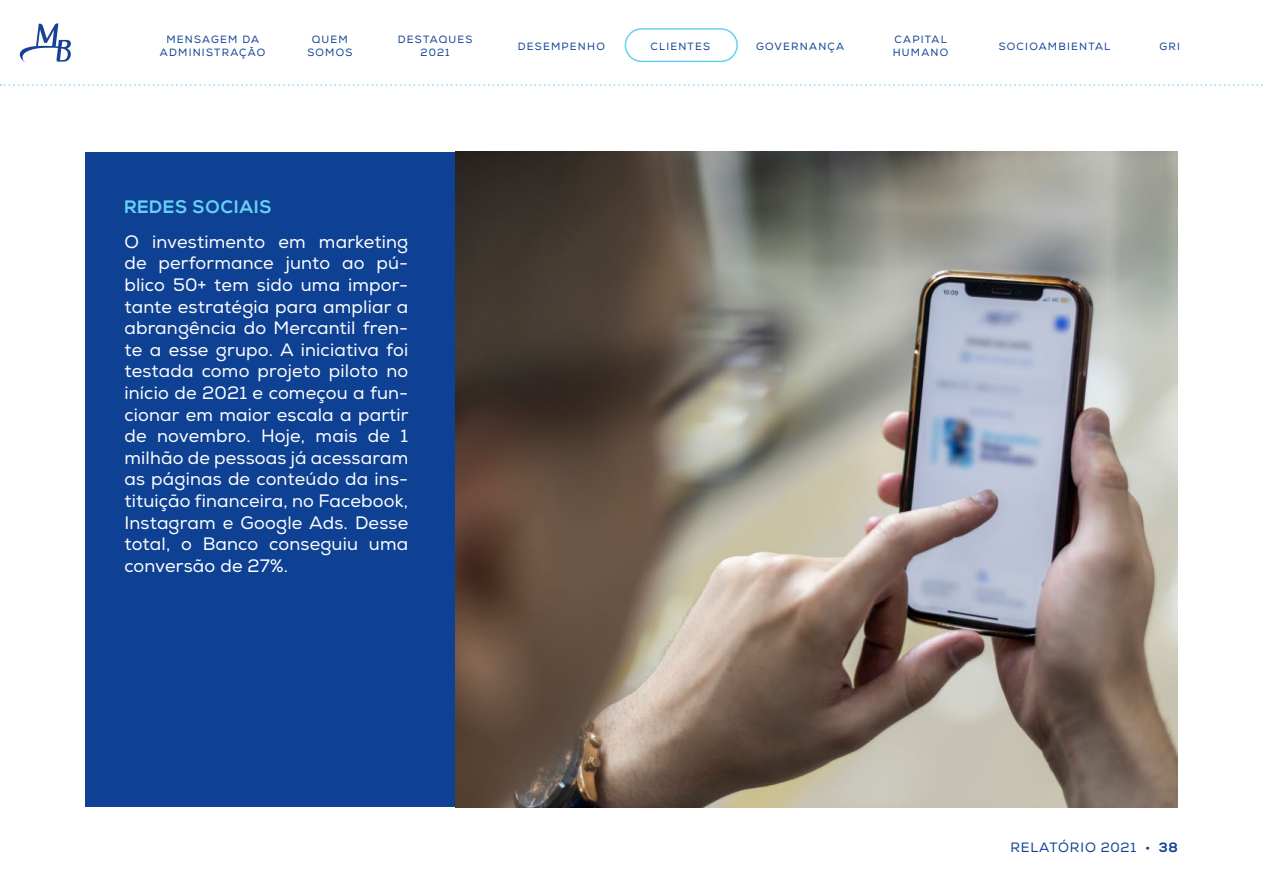
<style>
.page{position:relative;width:1263px;height:893px;background:#fff}
.page>*{position:absolute;margin:0;border:0;box-sizing:border-box;transform-origin:0 0}
.t1{font:18px/21.6px "Nexa";letter-spacing:.01em;color:#fff;text-align:justify}
.t2{font:700 18px "Nexa";letter-spacing:.05em;color:#66d0f5}
.t3{font:13.5px "Nexa";letter-spacing:.065em;color:#0e4194}
.t4{font:10.5px/12.6px "Nexa";letter-spacing:.115em;color:#0e4194;text-align:center}
.s1{font-weight:700}
</style>
<div class="page">
<svg style="left:19px;top:23px;width:52px;height:39px"></svg>
<svg style="left:0;top:84px;width:1263px;height:2px"></svg>
<div style="left:86px;top:152px;width:450px;height:655px;background:#0e4194"></div>
<img style="left:455px;top:152px;width:722px;height:655px">
<div style="left:625px;top:28px;width:113px;height:34px;border:2px solid #66d0f5;border-radius:16px"></div>
<p class="t4" style="left:160px;top:34px;width:107px">MENSAGEM DA<br>ADMINISTRAÇÃO</p>
<p class="t4" style="left:307px;top:34px;width:47px">QUEM<br>SOMOS</p>
<p class="t4" style="left:398px;top:34px;width:76px">DESTAQUES<br>2021</p>
<p class="t4" style="left:518px;top:40px;width:88px">DESEMPENHO</p>
<p class="t4" style="left:650px;top:40px;width:61px">CLIENTES</p>
<p class="t4" style="left:756px;top:40px;width:89px">GOVERNANÇA</p>
<p class="t4" style="left:893px;top:34px;width:57px;text-align:left">CAPITAL<br>HUMANO</p>
<p class="t4" style="left:999px;top:40px;width:113px">SOCIOAMBIENTAL</p>
<p class="t4" style="left:1159px;top:40px;width:22px">GRI</p>
<p class="t2" style="left:124px;top:197px;width:149px">REDES SOCIAIS</p>
<p class="t1" style="left:124px;top:231px;width:286px">O investimento em marketing de performance junto ao pú&shy;blico 50+ tem sido uma impor&shy;tante estratégia para ampliar a abrangência do Mercantil fren&shy;te a esse grupo. A iniciativa foi testada como projeto piloto no início de 2021 e começou a fun&shy;cionar em maior escala a partir de novembro. Hoje, mais de 1 milhão de pessoas já acessaram as páginas de conteúdo da ins&shy;tituição financeira, no Facebook, Instagram e Google Ads. Desse total, o Banco conseguiu uma conversão de 27%.</p>
<p class="t3" style="left:1010px;top:839px;width:169px">RELATÓRIO 2021 • <span class="s1">38</span></p>
</div>
